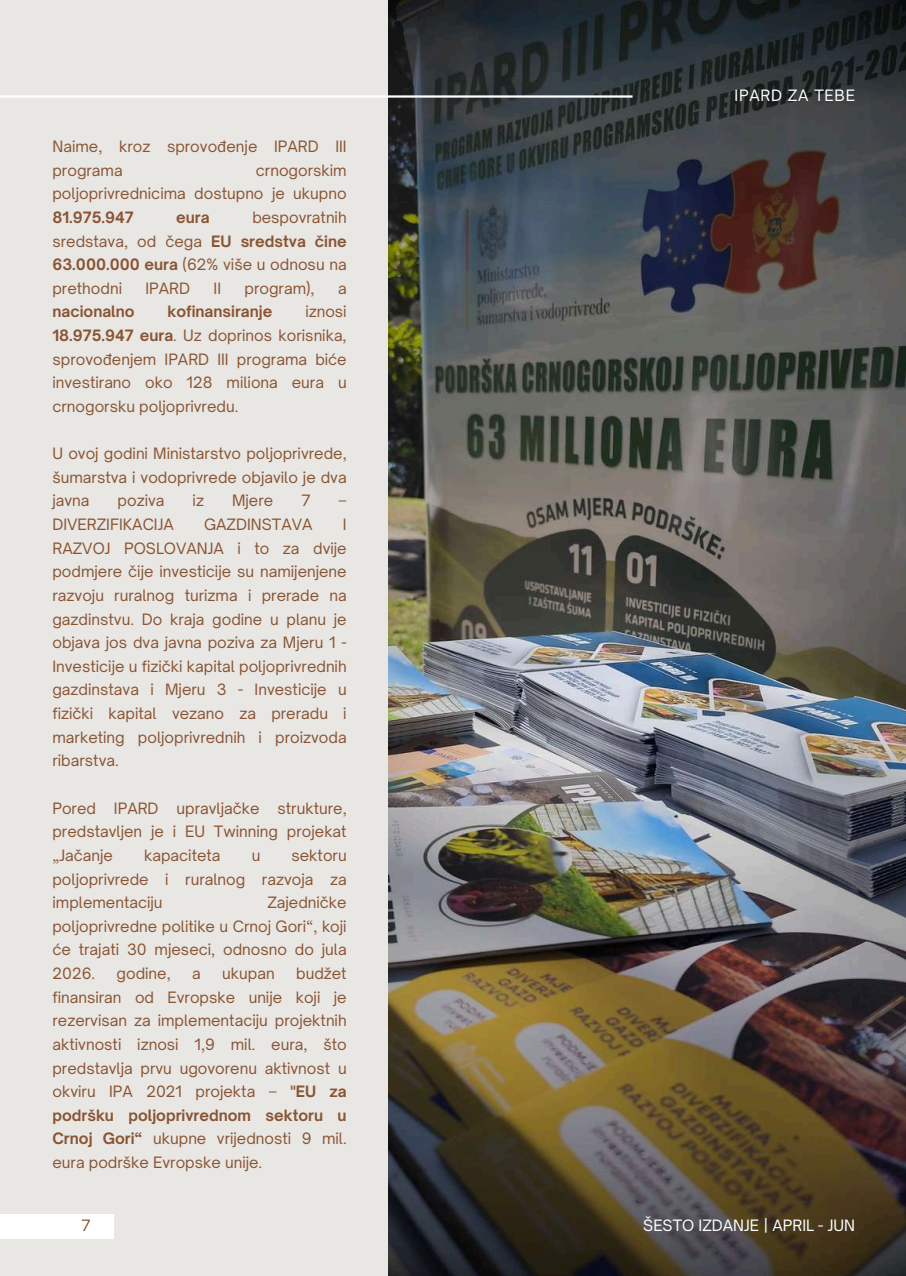
<style>
.page{position:relative;width:906px;height:1276px;background:#e8e7e4}
.page>*{position:absolute;margin:0;border:0;box-sizing:border-box;transform-origin:0 0}
.t1{font:15px/23.7px "Open Sauce One";color:#8a5433;text-align:justify}
.t2{font:700 15px "Open Sauce One";color:#8a5433}
.t3{font:15px "Open Sauce One";color:#fff}
.t4{font:15px "Open Sauce One";letter-spacing:.05em;color:#fff}
.s1{font-family:"Noto Sans"}
.s2{font-weight:700}
</style>
<div class="page">
<img style="left:389px;top:0;width:517px;height:1276px">
<hr style="left:0;top:95px;width:632px;height:3px;background:#fff">
<div style="left:0;top:1214px;width:114px;height:25px;background:#fff"></div>
<p class="t1" style="left:52px;top:134px;width:296px">Naime, kroz sprovo<span class="s1">đ</span>enje IPARD III programa</p>
<p class="t1" style="left:52px;top:158px;width:296px;text-align:right">crnogorskim<br>poljoprivrednicima dostupno je ukupno</p>
<p class="t2" style="left:52px;top:208px;width:83px">81.975.947</p>
<p class="t2" style="left:176px;top:208px;width:35px">eura</p>
<p class="t1" style="left:52px;top:205px;width:296px;text-indent:200px">bespovratnih sredstava, od čega <span class="s2">EU sredstva čine 63.000.000 eura</span> (62% više u odnosu na prethodni</p>
<p class="t1" style="left:145px;top:276px;width:46px">IPARD</p>
<p class="t1" style="left:213px;top:276px;width:9px">II</p>
<p class="t1" style="left:244px;top:276px;width:72px">program),</p>
<p class="t1" style="left:338px;top:276px;width:10px">a</p>
<p class="t2" style="left:52px;top:302px;width:84px">nacionalno</p>
<p class="t2" style="left:167px;top:302px;width:106px">kofinansiranje</p>
<p class="t1" style="left:52px;top:300px;width:296px;text-indent:253px">iznosi <span class="s2">18.975.947 eura</span>. Uz doprinos korisnika, sprovo<span class="s1">đ</span>enjem IPARD III programa biće investirano oko 128 miliona eura u crnogorsku poljoprivredu.</p>
<p class="t1" style="left:52px;top:442px;width:296px">U ovoj godini Ministarstvo poljoprivrede, šumarstva i vodoprivrede objavilo je dva javna</p>
<p class="t1" style="left:118px;top:489px;width:48px">poziva</p>
<p class="t1" style="left:193px;top:489px;width:13px">iz</p>
<p class="t1" style="left:232px;top:489px;width:43px">Mjere</p>
<p class="t1" style="left:301px;top:489px;width:11px">7</p>
<p class="t1" style="left:338px;top:489px;width:10px">–</p>
<p class="t1" style="left:52px;top:512px;width:123px">DIVERZIFIKACIJA</p>
<p class="t1" style="left:204px;top:512px;width:110px">GAZDINSTAVA</p>
<p class="t1" style="left:52px;top:512px;width:296px;text-indent:290px">I RAZVOJ POSLOVANJA i to za dvije podmjere čije investicije su namijenjene razvoju ruralnog turizma i prerade na gazdinstvu. Do kraja godine u planu je objava jos dva javna poziva za Mjeru 1 - Investicije u fizički kapital poljoprivrednih gazdinstava i Mjeru 3 - Investicije u fizički kapital vezano za preradu i marketing poljoprivrednih i proizvoda ribarstva.</p>
<p class="t1" style="left:52px;top:796px;width:296px">Pored IPARD upravljačke strukture, predstavljen je i EU Twinning projekat „Jačanje</p>
<p class="t1" style="left:144px;top:843px;width:78px">kapaciteta</p>
<p class="t1" style="left:252px;top:843px;width:10px">u</p>
<p class="t1" style="left:52px;top:843px;width:296px;text-indent:239px">sektoru poljoprivrede i ruralnog razvoja za implementaciju</p>
<p class="t1" style="left:52px;top:890px;width:296px;text-indent:215px">Zajedničke poljoprivredne politike u Crnoj Gori“, koji će trajati 30 mjeseci, odnosno do jula 2026.</p>
<p class="t1" style="left:117px;top:961px;width:56px">godine,</p>
<p class="t1" style="left:192px;top:961px;width:10px">a</p>
<p class="t1" style="left:222px;top:961px;width:54px">ukupan</p>
<p class="t1" style="left:52px;top:961px;width:296px;text-indent:244px">budžet finansiran od Evropske unije koji je rezervisan za implementaciju projektnih aktivnosti iznosi 1,9 mil. eura, što predstavlja prvu ugovorenu aktivnost u okviru IPA 2021 projekta – <span class="s2">"EU za podršku poljoprivrednom sektoru u Crnoj Gori“</span> ukupne vrijednosti 9 mil. eura podrške Evropske unije.</p>
<p class="t4" style="left:734px;top:86px;width:122px">IPARD ZA TEBE</p>
<p class="t1" style="left:81px;top:1214px;width:11px">7</p>
<p class="t3" style="left:643px;top:1216px;width:213px">ŠESTO IZDANJE | APRIL - JUN</p>
</div>
